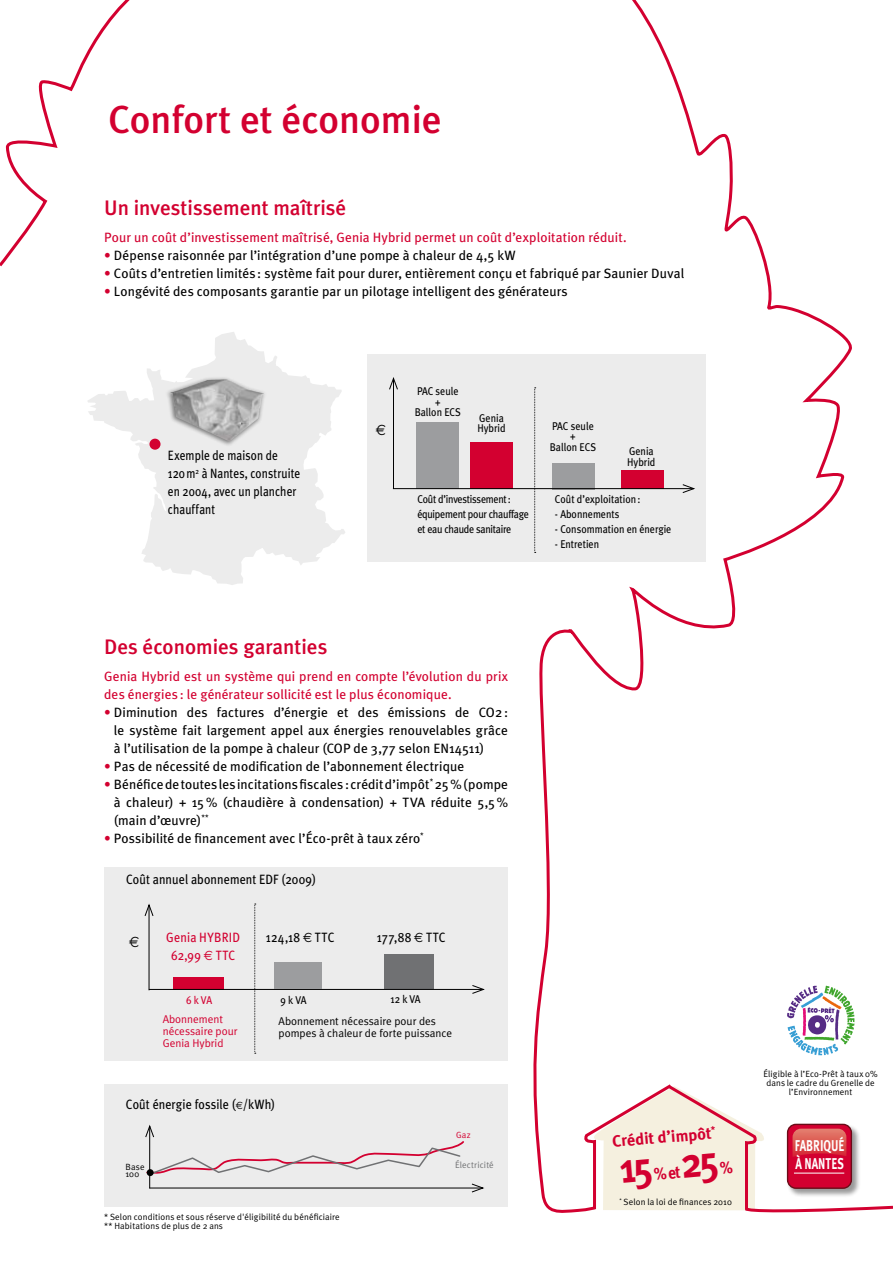
<style>
.page{position:relative;width:893px;height:1263px;background:#fff}
.page>*{position:absolute;margin:0;border:0;box-sizing:border-box;transform-origin:0 0}
.t1{font:500 39px "Meta Plus";color:#d30030}
.t2{font:500 21px "Meta Plus";color:#d30030}
.t3{font:700 16.35px "Meta Plus";color:#d30030}
.t4{font:700 15.6px/18px "Meta Plus";color:#fff;scale:.72 1}
.t5{font:15px "Euro Sans";color:#000;scale:.9 1}
.t6{font:13.5px/18px "Meta Plus";letter-spacing:.01em;color:#000;text-align:justify}
.t7{font:13.5px/18px "Meta Plus";letter-spacing:.01em;color:#d30030}
.t8{font:13.5px "Meta Plus";letter-spacing:.01em;color:#000;scale:.9 1}
.t9{font:13.5px/18px "Meta Plus";letter-spacing:.01em;color:#000;scale:.85 1}
.t10{font:13.5px/18px "Meta Plus";letter-spacing:.01em;color:#d30030;scale:.9 1}
.t11{font:11.25px/10.5px "Meta Plus";color:#000;text-align:center;scale:.9 1}
.t12{font:11.25px/15px "Meta Plus";letter-spacing:-.025em;color:#000;scale:.9 1}
.t13{font:11.25px/12px "Meta Plus Normal";color:#000}
.t14{font:11.25px/12px "Meta Plus Normal";color:#d30030}
.t15{font:11.25px "Meta Plus";color:#d30030;scale:.9 1}
.t16{font:9px/9px "Meta Plus Normal";letter-spacing:.015em;color:#000}
.t17{font:9px "Meta Plus Normal";letter-spacing:.015em;color:#707173}
.t18{font:9px "Meta Plus Normal";color:#d30030}
.s1{color:#d30030}
.s2{font-family:"Euro Sans"}
.s3{font-family:"Euro Sans";font-size:10.5px}
</style>
<div class="page">
<svg style="left:0;top:0;width:130px;height:267px"></svg>
<svg style="left:528px;top:0;width:324px;height:1213px"></svg>
<div style="left:368px;top:354px;width:338px;height:207px;background:#ececec"></div>
<svg style="left:534px;top:387px;width:2px;height:166px"></svg>
<div style="left:416px;top:422px;width:43px;height:67px;background:#9c9d9f"></div>
<div style="left:552px;top:463px;width:42px;height:26px;background:#9c9d9f"></div>
<div style="left:470px;top:442px;width:42px;height:47px;background:#d30030"></div>
<div style="left:621px;top:470px;width:42px;height:19px;background:#d30030"></div>
<hr style="left:393px;top:378px;width:1px;height:111px;background:#000">
<svg style="left:389px;top:377px;width:9px;height:13px"></svg>
<hr style="left:393px;top:488px;width:301px;height:1px;background:#000">
<svg style="left:682px;top:484px;width:13px;height:9px"></svg>
<svg style="left:88px;top:332px;width:257px;height:253px"></svg>
<div style="left:164px;top:376px;width:110px;height:99px;background:#ececec"></div>
<img style="left:170px;top:379px;width:94px;height:63px">
<div style="left:149px;top:439px;width:12px;height:11px;background:#d30030;border-radius:50%"></div>
<div style="left:104px;top:867px;width:404px;height:194px;background:#ececec"></div>
<div style="left:174px;top:977px;width:50px;height:12px;background:#d30030"></div>
<div style="left:384px;top:954px;width:49px;height:35px;background:#707173"></div>
<hr style="left:149px;top:905px;width:1px;height:85px;background:#000">
<svg style="left:144px;top:903px;width:10px;height:14px"></svg>
<hr style="left:149px;top:989px;width:334px;height:1px;background:#000">
<svg style="left:471px;top:985px;width:14px;height:9px"></svg>
<svg style="left:254px;top:904px;width:2px;height:150px"></svg>
<div style="left:274px;top:962px;width:48px;height:27px;background:#9c9d9f"></div>
<div style="left:104px;top:1084px;width:404px;height:122px;background:#ececec"></div>
<hr style="left:149px;top:1187px;width:334px;height:1px;background:#000">
<svg style="left:471px;top:1183px;width:13px;height:10px"></svg>
<hr style="left:149px;top:1126px;width:1px;height:62px;background:#000">
<svg style="left:145px;top:1124px;width:319px;height:51px"></svg>
<div style="left:147px;top:1169px;width:7px;height:7px;background:#000;border-radius:50%"></div>
<svg style="left:589px;top:851px;width:304px;height:362px"></svg>
<h1 class="t1" style="left:108px;top:97px;width:335px">Confort et économie</h1>
<h2 class="t2" style="left:104px;top:196px;width:244px">Un investissement maîtrisé</h2>
<p class="t7" style="left:104px;top:228px;width:524px">Pour un coût d’investissement maîtrisé, Genia Hybrid permet un coût d’exploitation réduit.</p>
<p class="t6" style="left:104px;top:246px;width:413px"><span class="s1">•</span> Dépense raisonnée par l’intégration d’une pompe à chaleur de 4,5 kW</p>
<p class="t6" style="left:104px;top:264px;width:582px"><span class="s1">•</span> Coûts d’entretien limités : système fait pour durer, entièrement conçu et fabriqué par Saunier Duval</p>
<p class="t6" style="left:104px;top:282px;width:465px"><span class="s1">•</span> Longévité des composants garantie par un pilotage intelligent des générateurs</p>
<p class="t9" style="left:168px;top:446px;width:157px">Exemple de maison de<br>120m<sup>2</sup> à Nantes, construite en 2004, avec un plancher chauffant</p>
<p class="t5" style="left:376px;top:421px;width:13px">E</p>
<p class="t11" style="left:415px;top:386px;width:53px">PAC seule +<br>Ballon ECS</p>
<p class="t11" style="left:477px;top:412px;width:33px;text-align:left">Genia<br>Hybrid</p>
<p class="t11" style="left:550px;top:420px;width:53px">PAC seule +<br>Ballon ECS</p>
<p class="t11" style="left:627px;top:446px;width:33px;text-align:left">Genia<br>Hybrid</p>
<p class="t12" style="left:417px;top:491px;width:125px">Coût d’investissement: équipement pour chauffage et eau chaude sanitaire</p>
<p class="t11" style="left:555px;top:493px;width:97px">Coût d’exploitation:</p>
<p class="t11" style="left:555px;top:508px;width:73px">- Abonnements</p>
<p class="t11" style="left:555px;top:523px;width:131px">- Consommation en énergie</p>
<p class="t11" style="left:555px;top:538px;width:51px">- Entretien</p>
<h2 class="t2" style="left:104px;top:635px;width:225px">Des économies garanties</h2>
<p class="t7" style="left:104px;top:667px;width:405px">Genia Hybrid est un système qui prend en compte l’évolution du prix des énergies : le générateur sollicité est le plus économique.</p>
<p class="t6" style="left:114px;top:703px;width:396px;text-indent:-10px"><span class="s1">•</span> Diminution des factures d’énergie et des émissions de CO2: le système fait largement appel aux énergies renouvelables grâce à l’utilisation de la pompe à chaleur (COP de 3,77 selon EN14511)</p>
<p class="t6" style="left:104px;top:757px;width:362px"><span class="s1">•</span> Pas de nécessité de modification de l’abonnement électrique</p>
<p class="t6" style="left:114px;top:775px;width:396px;text-indent:-10px"><span class="s1">•</span> Bénéfice de toutes les incitations fiscales : crédit d’impôt<sup>*</sup> 25% (pompe à chaleur) + 15% (chaudière à condensation) + TVA réduite 5,5% (main d’œuvre)<sup>**</sup></p>
<p class="t6" style="left:104px;top:829px;width:321px"><span class="s1">•</span> Possibilité de financement avec l’Éco-prêt à taux zéro<sup>*</sup></p>
<p class="t8" style="left:126px;top:871px;width:212px">Coût annuel abonnement EDF (2009)</p>
<p class="t5" style="left:129px;top:933px;width:13px">E</p>
<p class="t10" style="left:171px;top:928px;width:73px;text-indent:-5px">Genia Hybrid<br>62,99 <span class="s2">E</span> TTC</p>
<p class="t15" style="left:186px;top:993px;width:31px">6 k VA</p>
<p class="t11" style="left:280px;top:994px;width:31px">9 k VA</p>
<p class="t11" style="left:391px;top:993px;width:35px">12 k VA</p>
<p class="t8" style="left:266px;top:929px;width:78px">124,18 <span class="s2">E</span> TTC</p>
<p class="t8" style="left:377px;top:929px;width:78px">177,88 <span class="s2">E</span> TTC</p>
<p class="t14" style="left:163px;top:1013px;width:77px">Abonnement nécessaire pour<br>Genia Hybrid</p>
<p class="t13" style="left:279px;top:1015px;width:175px">Abonnement nécessaire pour des pompes à chaleur de forte puissance</p>
<p class="t8" style="left:126px;top:1097px;width:167px">Coût énergie fossile (<span class="s3">E</span>/kWh)</p>
<p class="t18" style="left:456px;top:1130px;width:16px">Gaz</p>
<p class="t16" style="left:125px;top:1162px;width:21px">Base</p>
<p class="t17" style="left:455px;top:1160px;width:40px">électricité</p>
<p class="t16" style="left:125px;top:1169px;width:15px">100</p>
<p class="t16" style="left:104px;top:1212px;width:237px">* Selon conditions et sous réserve d'éligibilité du bénéficiaire ** Habitations de plus de 2 ans</p>
<p class="t3" style="left:611px;top:1132px;width:105px;rotate:-5deg">Crédit d’impôt<sup>*</sup></p>
<p class="t16" style="left:619px;top:1197px;width:114px"><sup>*</sup> Selon la loi de finances 2010</p>
<p class="t16" style="left:763px;top:1069px;width:116px;text-align:center">éligible à l’Eco-Prêt à taux 0% dans le cadre du Grenelle de l’Environnement</p>
<p class="t4" style="left:795px;top:1137px;width:70px">FABRIQUÉ<br>À NANTES</p>
</div>
